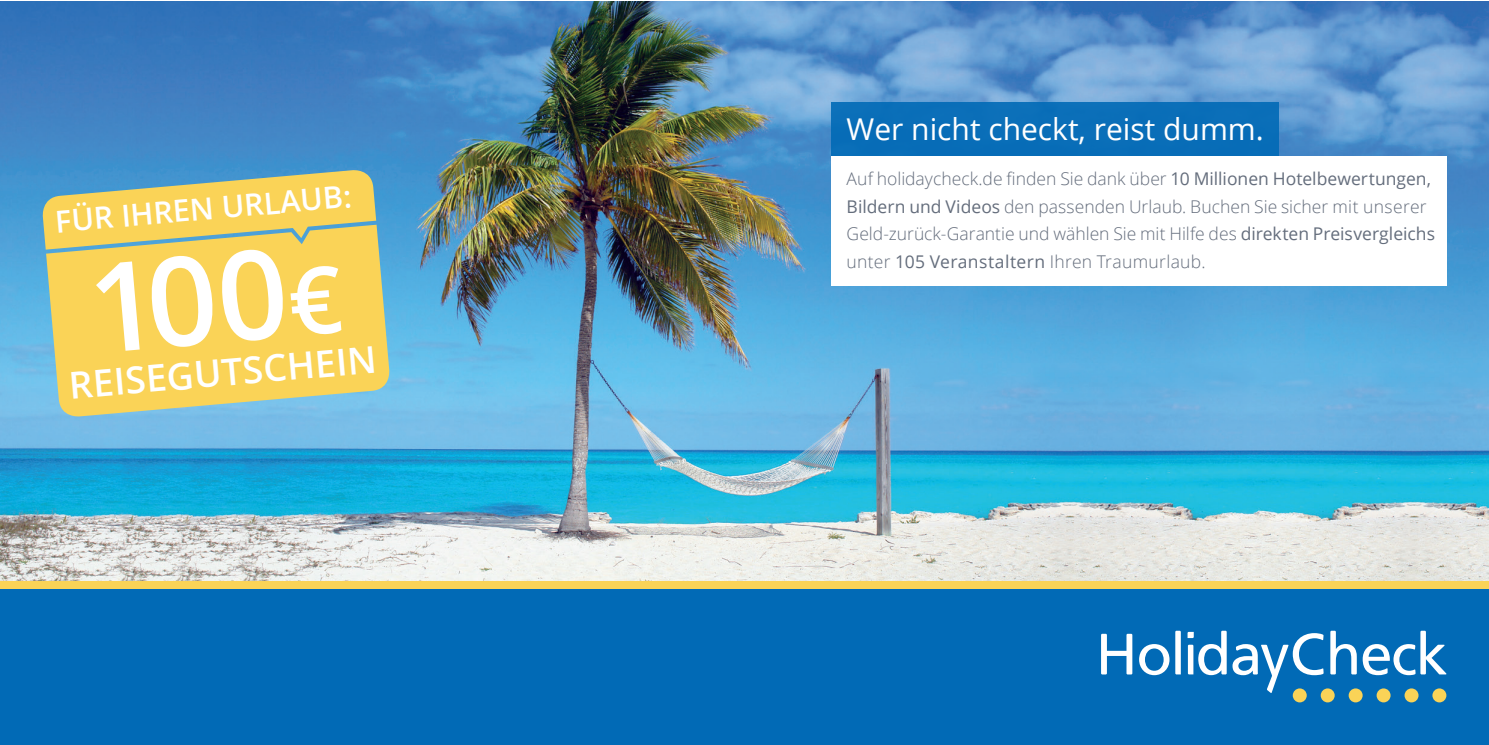
<style>
.page{position:relative;width:1489px;height:745px;background:#fff}
.page>*{position:absolute;margin:0;border:0;box-sizing:border-box;transform-origin:0 0}
.t1{font:600 123.5px "Open Sans";color:#fff}
.t2{font:600 37.25px "Open Sans";color:#fff}
.t3{font:600 30.5px "Open Sans";color:#fff}
.t4{font:30px "Open Sans";color:#fff}
.t5{font:300 17.5px/27.5px "Open Sans";color:#646d7c}
.s1{font-size:93px}
.s2{font-weight:400}
</style>
<div class="page">
<div style="left:0;top:2px;width:1488px;height:742px;background:#016ab6"></div>
<img style="left:0;top:2px;width:1488px;height:579px">
<div style="left:831px;top:102px;width:447px;height:55px;background:#096eb8"></div>
<div style="left:831px;top:156px;width:615px;height:130px;background:#fff"></div>
<div style="left:1432px;top:688px;width:14px;height:14px;background:#fad357;border-radius:50%"></div>
<div style="left:1404px;top:688px;width:14px;height:14px;background:#fad357;border-radius:50%"></div>
<div style="left:1376px;top:688px;width:14px;height:14px;background:#fad357;border-radius:50%"></div>
<div style="left:1348px;top:688px;width:14px;height:14px;background:#fad357;border-radius:50%"></div>
<div style="left:1320px;top:688px;width:14px;height:14px;background:#fad357;border-radius:50%"></div>
<div style="left:1292px;top:688px;width:14px;height:14px;background:#fad357;border-radius:50%"></div>
<svg style="left:1101px;top:633px;width:31px;height:41px"></svg>
<svg style="left:1175px;top:630px;width:5px;height:44px"></svg>
<svg style="left:1187px;top:630px;width:39px;height:44px"></svg>
<svg style="left:1139px;top:644px;width:30px;height:30px"></svg>
<svg style="left:1232px;top:633px;width:91px;height:59px"></svg>
<svg style="left:1330px;top:630px;width:26px;height:44px"></svg>
<svg style="left:1362px;top:630px;width:84px;height:44px"></svg>
<div style="left:0;top:581px;width:1488px;height:7px;background:#fad357"></div>
<svg style="left:46px;top:224px;width:345px;height:194px;background:#e8d069"></svg>
<svg style="left:41px;top:168px;width:335px;height:81px;background:#cdc474"></svg>
<h3 class="t3" style="left:53px;top:201px;width:299px;rotate:-5deg">FÜR IHREN URLAUB:</h3>
<h1 class="t1" style="left:81px;top:224px;width:255px;rotate:-5deg">100<span class="s1">€</span></h1>
<h2 class="t2" style="left:67px;top:360px;width:310px;rotate:-5deg">REISEGUTSCHEIN</h2>
<h3 class="t4" style="left:846px;top:108px;width:419px">Wer nicht checkt, reist dumm.</h3>
<p class="t5" style="left:846px;top:164px;width:590px">Auf holidaycheck.de finden Sie dank über <span class="s2">10 Millionen Hotelbewertungen, Bildern und Videos</span> den passenden Urlaub. Buchen Sie sicher mit unserer Geld-zurück-Garantie und wählen Sie mit Hilfe des <span class="s2">direkten Preisvergleichs </span>unter <span class="s2">105 Veranstaltern</span> Ihren Traumurlaub.</p>
</div>
